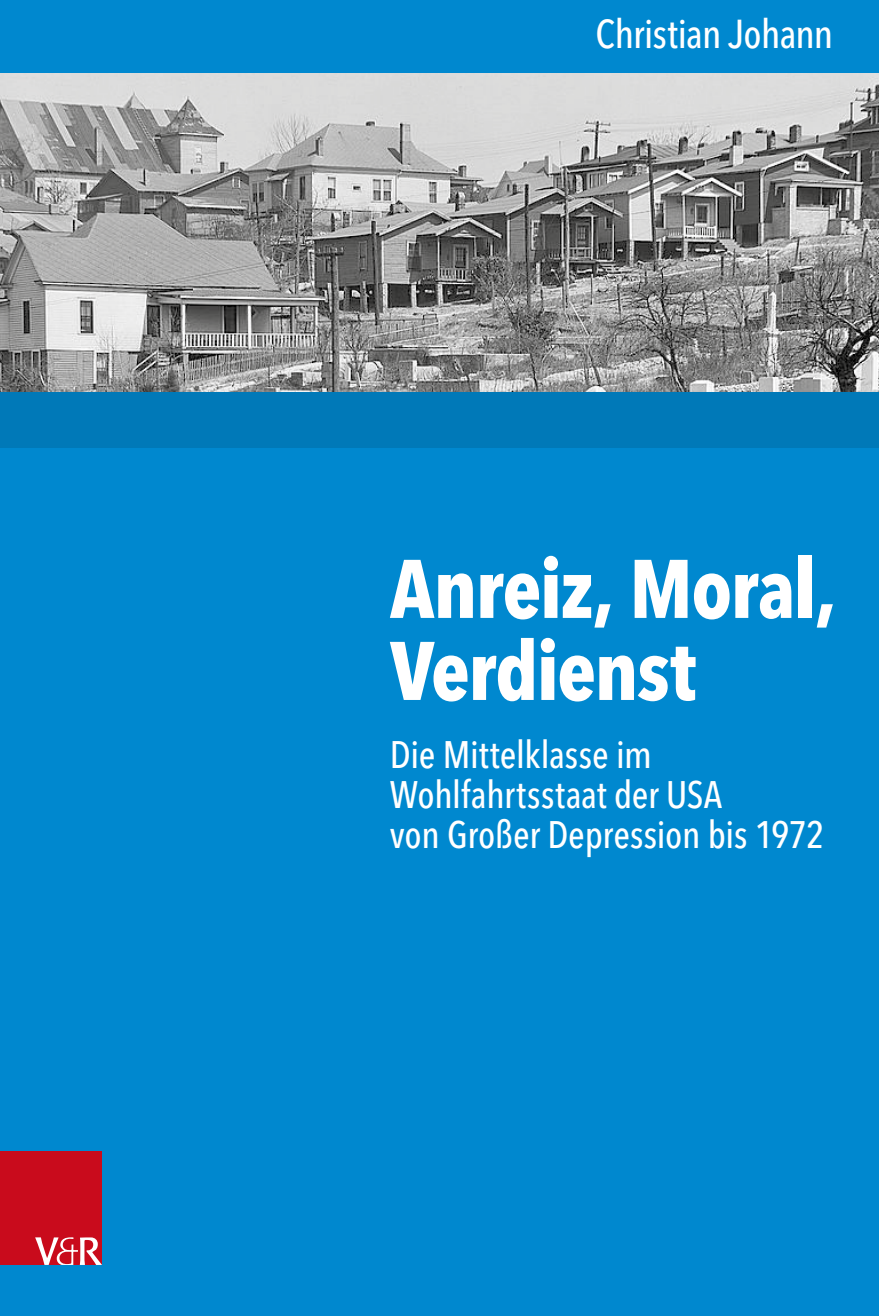
<style>
.page{position:relative;width:879px;height:1316px;background:#fff}
.page>*{position:absolute;margin:0;border:0;box-sizing:border-box;transform-origin:0 0}
.t1{font:700 condensed 82px/82px "Avenir Next LT Pro";letter-spacing:-.02em;color:#fff}
.t2{font:500 condensed 40px "Avenir Next LT Pro";letter-spacing:-.015em;color:#fff}
.t3{font:500 condensed 38px/40px "Avenir Next LT Pro";letter-spacing:-.01em;color:#fff}
</style>
<div class="page">
<div style="left:0;top:0;width:879px;height:1315px;background:#0088cf"></div>
<div style="left:0;top:391px;width:879px;height:57px;background:#0079b8"></div>
<img style="left:0;top:74px;width:879px;height:317px">
<div style="left:0;top:1151px;width:102px;height:113px;background:#c90b1c"></div>
<svg style="left:35px;top:1237px;width:66px;height:27px"></svg>
<p class="t2" style="left:595px;top:10px;width:239px">Christian Johann</p>
<p class="t1" style="left:390px;top:547px;width:448px">Anreiz, Moral,<br>Verdienst</p>
<p class="t3" style="left:390px;top:734px;width:436px">Die Mittelklasse im<br>Wohlfahrtsstaat der USA<br>von Großer Depression bis 1972</p>
</div>
